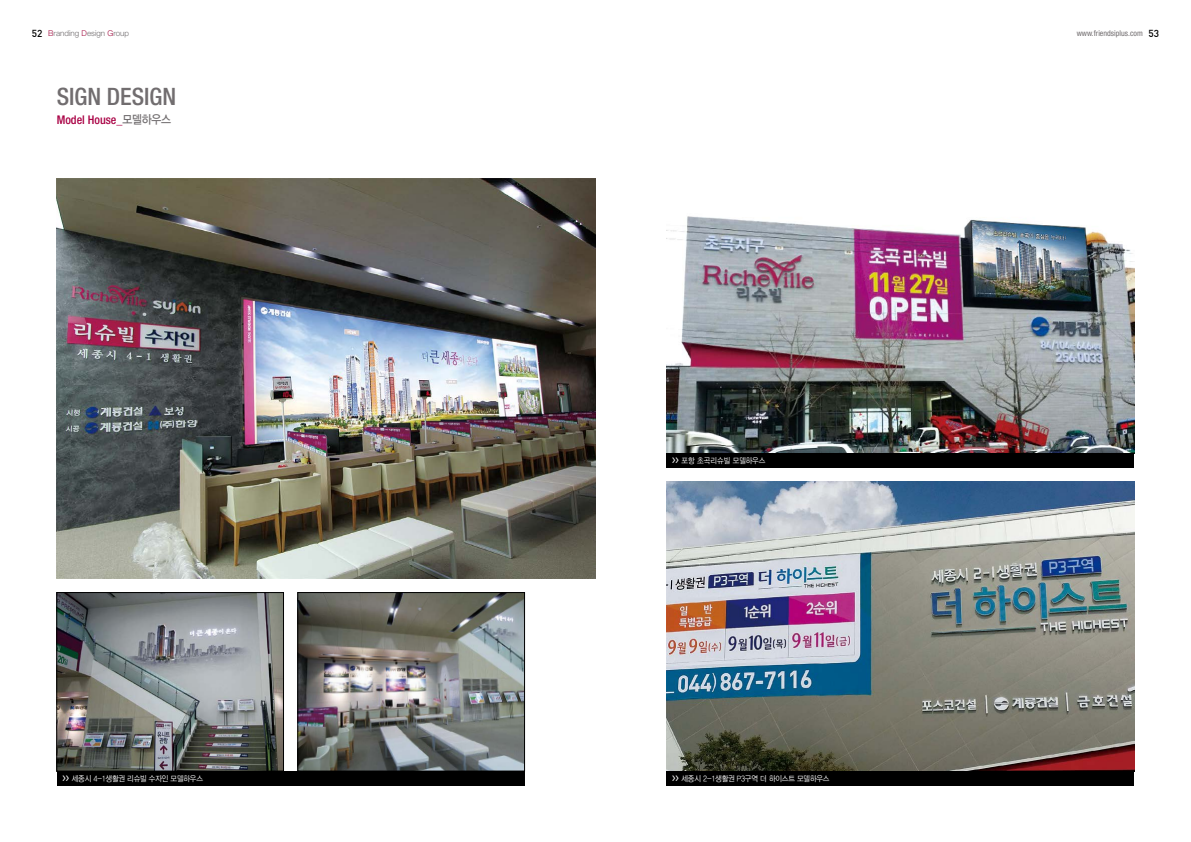
<style>
.page{position:relative;width:1191px;height:842px;background:#fff}
.page>*{position:absolute;margin:0;border:0;box-sizing:border-box;transform-origin:0 0}
.t1{font:500 condensed 24px "Helvetica Neue LT Std";color:#716d6f}
.t2{font:500 condensed 12px "Helvetica Neue LT Std";color:#a90044}
.t3{font:8px "YDIYGO320";letter-spacing:-.025em;color:#fff;scale:.9 1}
.t4{font:condensed 8px "Helvetica Neue LT Std";color:#716d6f}
.t5{font:300 8px "Helvetica Neue LT Std";color:#716d6f}
.t6{font:8px "YDIYGO320";color:#fff;scale:.9 1}
.s1{font-family:"Dinmed";font-weight:400;font-size:10px;color:#000}
.s2{color:#a10c3f}
.s3{font-family:"Dinmed";font-stretch:normal;font-size:10px;color:#000}
.s4{font-family:"YDIYGO330";font-weight:400;font-stretch:normal;color:#716d6f}
.s5{font-family:"YDIYGO350";font-size:6px}
</style>
<div class="page">
<img style="left:57px;top:179px;width:538px;height:399px">
<img style="left:59px;top:594px;width:222px;height:175px">
<div style="left:57px;top:592px;width:226px;height:179px;border:1px solid #000"></div>
<img style="left:300px;top:594px;width:222px;height:175px">
<div style="left:298px;top:592px;width:226px;height:179px;border:1px solid #000"></div>
<div style="left:57px;top:771px;width:467px;height:14px;background:#000"></div>
<img style="left:666px;top:216px;width:468px;height:238px">
<img style="left:666px;top:482px;width:468px;height:289px">
<div style="left:666px;top:454px;width:468px;height:14px;background:#000"></div>
<div style="left:666px;top:771px;width:468px;height:14px;background:#000"></div>
<p class="t5" style="left:32px;top:29px;width:99px"><span class="s1">52</span> <span class="s2">B</span>randing <span class="s2">D</span>esign <span class="s2">G</span>roup</p>
<p class="t4" style="left:1076px;top:29px;width:84px">www.friendsiplus.com <span class="s3">53</span></p>
<h1 class="t1" style="left:57px;top:82px;width:121px">SIGN DESIGN</h1>
<h2 class="t2" style="left:57px;top:112px;width:116px">Model House_<span class="s4">모델하우스</span></h2>
<p class="t3" style="left:62px;top:774px;width:158px"><span class="s5">&gt;&gt;</span> 세종시 4-1생활권 리슈빌 수자인 모델하우스</p>
<p class="t6" style="left:672px;top:456px;width:105px"><span class="s5">&gt;&gt;</span> 포항 초곡리슈빌 모델하우스</p>
<p class="t3" style="left:672px;top:774px;width:176px"><span class="s5">&gt;&gt;</span> 세종시 2-1생활권 P3구역 더 하이스트 모델하우스</p>
</div>
